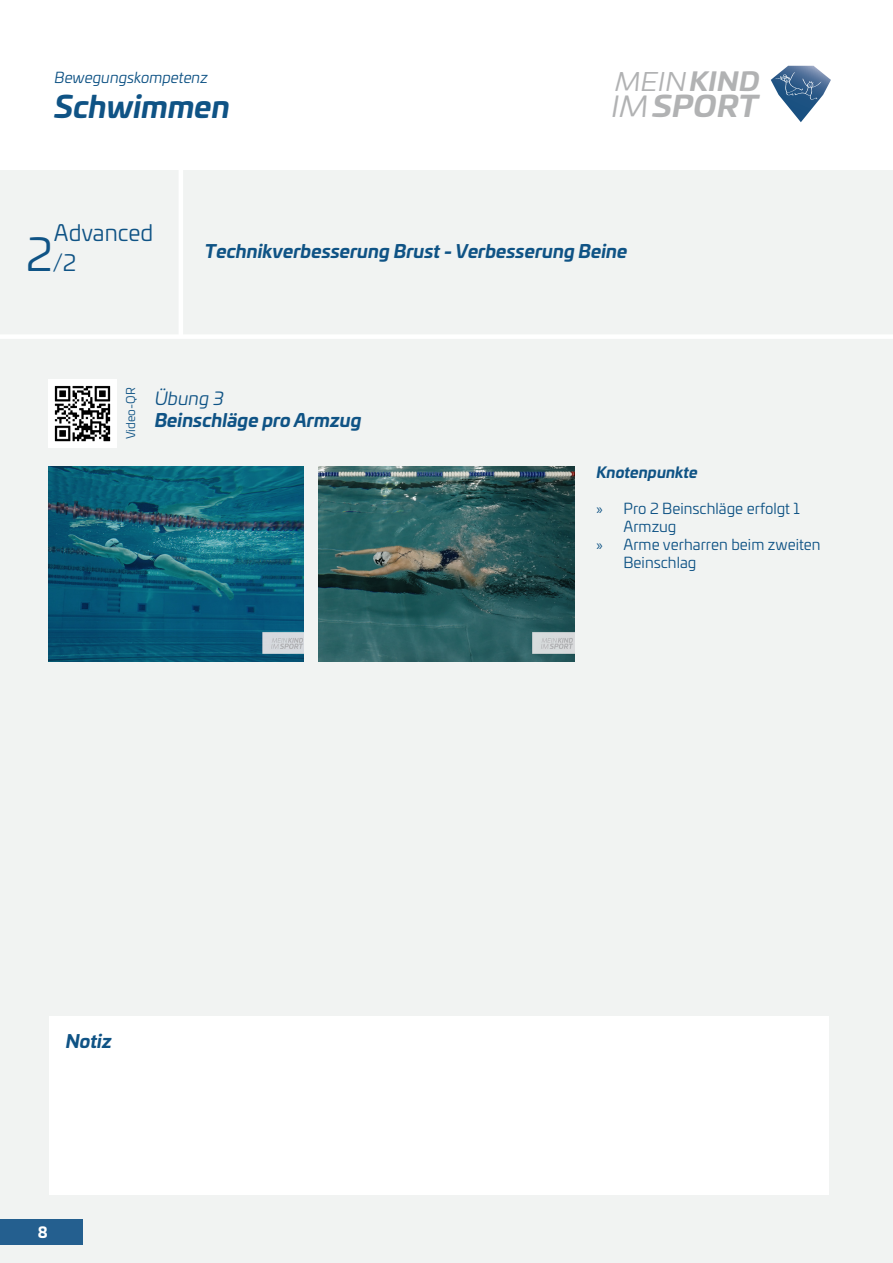
<style>
.page{position:relative;width:893px;height:1263px;background:#fff}
.page>*{position:absolute;margin:0;border:0;box-sizing:border-box;transform-origin:0 0}
.t1{font:italic 700 30px "Univia Pro";color:#0f5385}
.t2{font:italic 700 28.8px "Univia Pro";letter-spacing:.01em;color:#b1b2b3;scale:1.09 1}
.t3{font:italic 25.35px "Univia Pro";color:#b1b2b3;scale:1.09 1}
.t4{font:22.5px "Univia Pro";color:#0f5385}
.t5{font:italic 700 18px "Univia Pro";color:#0f5385}
.t6{font:italic 18px "Univia Pro";color:#0f5385}
.t7{font:15px/18px "Univia Pro";color:#0f5385}
.t8{font:italic 15px "Univia Pro";color:#0f5385}
.t9{font:italic 700 15px "Univia Pro";color:#0f5385}
.t10{font:700 15px "Univia Pro";color:#fff}
.t11{font:12px "Univia Pro";color:#0f5385}
.s1{font-weight:700}
.s2{font-weight:400}
.s3{font-size:45px}
.s4{font-family:"Myriad Pro"}
</style>
<div class="page">
<svg style="left:771px;top:66px;width:60px;height:56px"></svg>
<img style="left:775px;top:72px;width:28px;height:24px">
<img style="left:795px;top:79px;width:26px;height:21px">
<div style="left:0;top:170px;width:893px;height:1093px;background:#f1f3f2"></div>
<div style="left:0;top:1219px;width:82px;height:26px;background:#245f8f"></div>
<hr style="left:179px;top:168px;width:4px;height:170px;background:#fff">
<div style="left:49px;top:1016px;width:780px;height:179px;background:#fff"></div>
<div style="left:0;top:334px;width:893px;height:5px;background:#fff"></div>
<img style="left:49px;top:380px;width:67px;height:67px">
<img style="left:49px;top:466px;width:255px;height:196px">
<img style="left:319px;top:466px;width:255px;height:196px">
<p class="t8" style="left:55px;top:67px;width:155px">Bewegungskompetenz</p>
<h1 class="t1" style="left:55px;top:82px;width:177px">Schwimmen</h1>
<h3 class="t3" style="left:615px;top:63px;width:134px">MEIN <span class="s1">KIND</span></h3>
<h2 class="t2" style="left:611px;top:83px;width:137px"><span class="s2">IM</span>SPORT</h2>
<p class="t4" style="left:54px;top:216px;width:101px">Advanced</p>
<p class="t4" style="left:27px;top:246px;width:51px"><span class="s3">2</span>/2</p>
<p class="t5" style="left:205px;top:237px;width:424px">Technikverbesserung Brust - Verbesserung Beine</p>
<p class="t11" style="left:122px;top:439px;width:53px;rotate:-90deg">Video-QR</p>
<p class="t6" style="left:155px;top:385px;width:71px">Übung 3</p>
<p class="t5" style="left:155px;top:406px;width:208px">Beinschläge pro Armzug</p>
<p class="t5" style="left:66px;top:1027px;width:48px">Notiz</p>
<p class="t10" style="left:38px;top:1221px;width:11px">8</p>
<p class="t9" style="left:596px;top:461px;width:103px">Knotenpunkte</p>
<p class="t7" style="left:623px;top:499px;width:178px;text-indent:-27px"><span class="s4">»</span> Pro 2 Beinschläge erfolgt 1<br>Armzug</p>
<p class="t7" style="left:623px;top:535px;width:199px;text-indent:-27px"><span class="s4">»</span> Arme verharren beim zweiten<br>Beinschlag</p>
</div>
